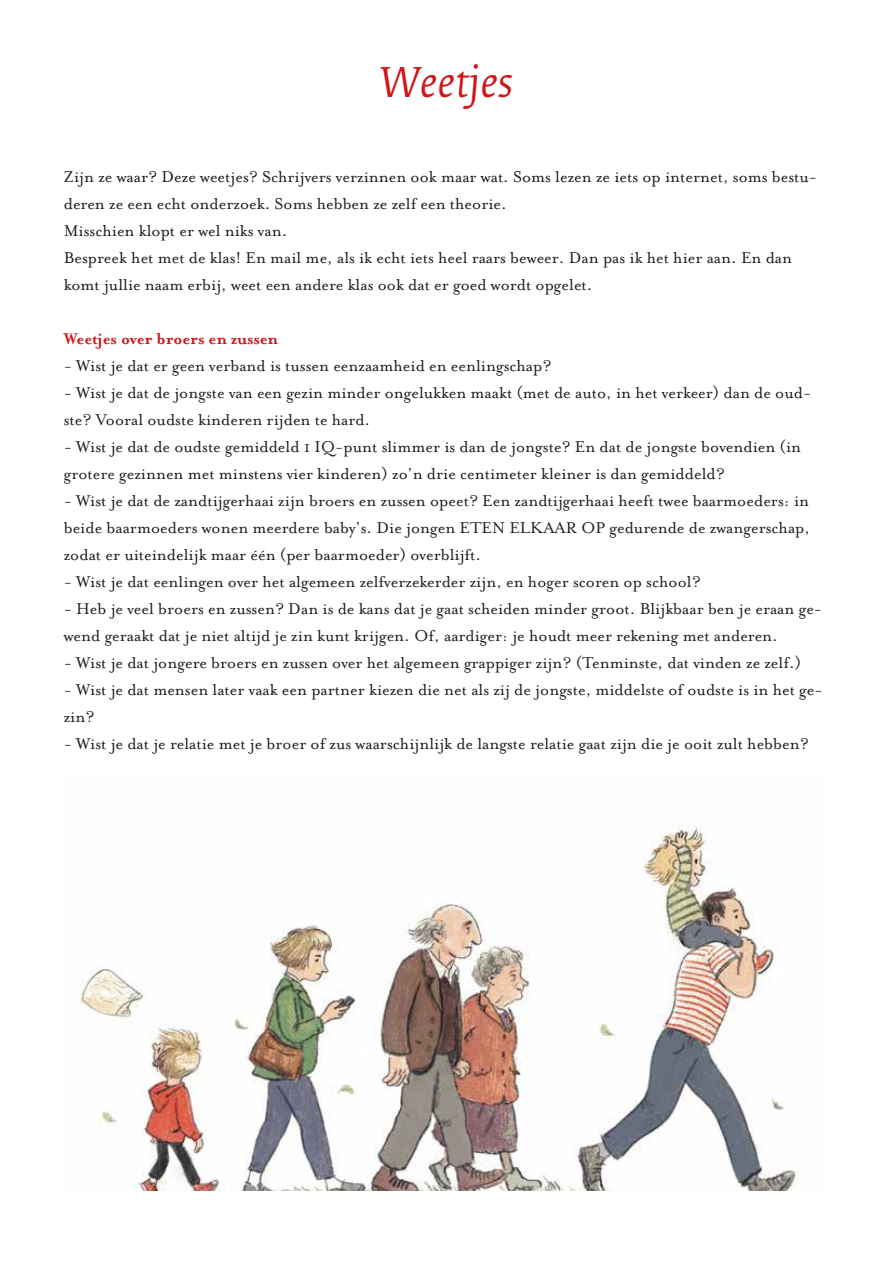
<style>
.page{position:relative;width:893px;height:1263px;background:#fff}
.page>*{position:absolute;margin:0;border:0;box-sizing:border-box;transform-origin:0 0}
.t1{font:45px "Collis Italic Txt";color:#cd171a}
.t2{font:18px/27px "Mrs Eaves Roman";color:#1d1d1b}
.t3{font:700 18px "Mrs Eaves";color:#cd171a}
</style>
<div class="page">
<img style="left:80px;top:824px;width:718px;height:367px">
<h1 class="t1" style="left:379px;top:60px;width:136px">Weetjes</h1>
<p class="t2" style="left:64px;top:164px;width:755px">Zijn ze waar? Deze weetjes? Schrijvers verzinnen ook maar wat. Soms lezen ze iets op internet, soms bestu&shy;deren ze een echt onderzoek. Soms hebben ze zelf een theorie.<br>Misschien klopt er wel niks van.<br>Bespreek het met de klas! En mail me, als ik echt iets heel raars beweer. Dan pas ik het hier aan. En dan komt jullie naam erbij, weet een andere klas ook dat er goed wordt opgelet.</p>
<p class="t3" style="left:64px;top:329px;width:216px">Weetjes over broers en zussen</p>
<p class="t2" style="left:64px;top:353px;width:489px">- Wist je dat er geen verband is tussen eenzaamheid en eenlingschap?</p>
<p class="t2" style="left:64px;top:380px;width:749px">- Wist je dat de jongste van een gezin minder ongelukken maakt (met de auto, in het verkeer) dan de oud&shy;ste? Vooral oudste kinderen rijden te hard.</p>
<p class="t2" style="left:64px;top:434px;width:739px">- Wist je dat de oudste gemiddeld 1 IQ-punt slimmer is dan de jongste? En dat de jongste bovendien (in grotere gezinnen met minstens vier kinderen) zo’n drie centimeter kleiner is dan gemiddeld?</p>
<p class="t2" style="left:64px;top:488px;width:748px;text-align:justify">- Wist je dat de zandtijgerhaai zijn broers en zussen opeet? Een zandtijgerhaai heeft twee baarmoeders: in beide baarmoeders wonen meerdere baby’s. Die jongen ETEN ELKAAR OP gedurende de zwangerschap, zodat er uiteindelijk maar één (per baarmoeder) overblijft.</p>
<p class="t2" style="left:64px;top:569px;width:638px">- Wist je dat eenlingen over het algemeen zelfverzekerder zijn, en hoger scoren op school?</p>
<p class="t2" style="left:64px;top:596px;width:760px">- Heb je veel broers en zussen? Dan is de kans dat je gaat scheiden minder groot. Blijkbaar ben je eraan ge&shy;wend geraakt dat je niet altijd je zin kunt krijgen. Of, aardiger: je houdt meer rekening met anderen.</p>
<p class="t2" style="left:64px;top:650px;width:739px">- Wist je dat jongere broers en zussen over het algemeen grappiger zijn? (Tenminste, dat vinden ze zelf.)</p>
<p class="t2" style="left:64px;top:677px;width:760px">- Wist je dat mensen later vaak een partner kiezen die net als zij de jongste, middelste of oudste is in het ge&shy;zin?</p>
<p class="t2" style="left:64px;top:731px;width:746px">- Wist je dat je relatie met je broer of zus waarschijnlijk de langste relatie gaat zijn die je ooit zult hebben?</p>
</div>
